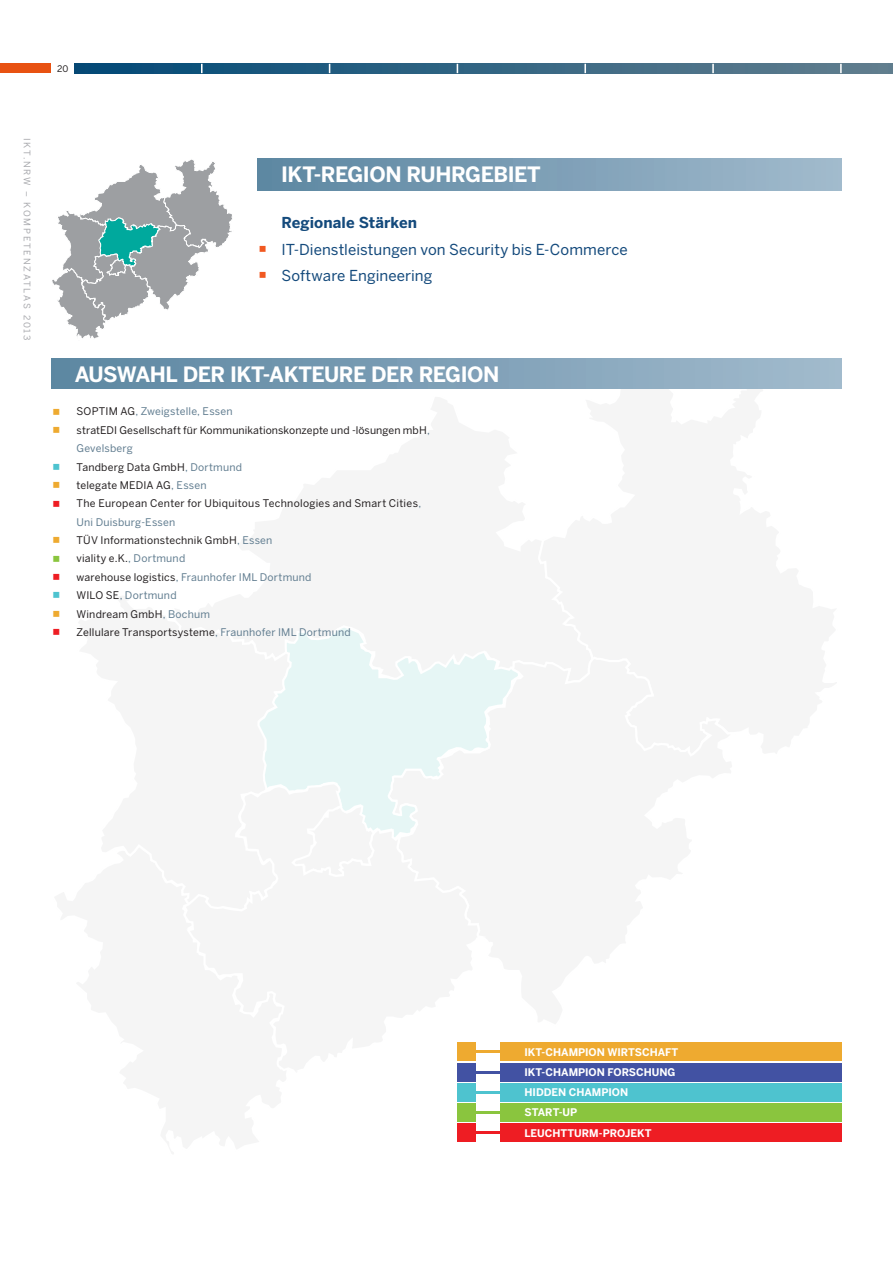
<style>
.page{position:relative;width:893px;height:1263px;background:#fff}
.page>*{position:absolute;margin:0;border:0;box-sizing:border-box;transform-origin:0 0}
.t1{font:700 21px "Benton Sans";letter-spacing:-.025em;color:#fff}
.t2{font:15px "Benton Sans";letter-spacing:.005em;color:#144a7c}
._1__Ebene{font:700 15px "Benton Sans";letter-spacing:.005em;color:#144a7c}
.t3{font:10.5px/18.3px "Benton Sans";letter-spacing:.02em;color:#231f20}
.t4{font:700 10.5px "Benton Sans";letter-spacing:-.005em;color:#fff}
.t5{font:10.5px "Benton Sans";letter-spacing:.015em;color:#617d90}
.t6{font:9px "Benton Sans";letter-spacing:.2em;color:#a8a9ad}
.t7{font:9px "Benton Sans";color:#231f20}
.s1{color:#231f20}
.s2{color:#617d90}
</style>
<div class="page">
<div style="left:0;top:64px;width:51px;height:9px;background:#e85212"></div>
<svg style="left:75px;top:64px;width:818px;height:9px;background:#336583"></svg>
<svg style="left:840px;top:64px;width:2px;height:9px"></svg>
<svg style="left:201px;top:64px;width:2px;height:9px"></svg>
<svg style="left:584px;top:64px;width:2px;height:9px"></svg>
<svg style="left:712px;top:64px;width:2px;height:9px"></svg>
<svg style="left:260px;top:628px;width:258px;height:150px"></svg>
<svg style="left:265px;top:778px;width:224px;height:302px"></svg>
<svg style="left:52px;top:159px;width:180px;height:180px"></svg>
<div style="left:257px;top:159px;width:585px;height:31px;background:linear-gradient(to right,#5b86a1,#a1bacd)"></div>
<div style="left:51px;top:359px;width:790px;height:30px;background:linear-gradient(to right,#5b86a1,#a1bacd)"></div>
<div style="left:501px;top:1124px;width:341px;height:18px;background:#ee1d23"></div>
<div style="left:501px;top:1103px;width:341px;height:18px;background:#8ac53e"></div>
<div style="left:457px;top:1103px;width:18px;height:18px;background:#8ac53e"></div>
<hr style="left:473px;top:1111px;width:31px;height:2px;background:#8ac53e">
<div style="left:501px;top:1043px;width:341px;height:18px;background:#eeaa30"></div>
<div style="left:457px;top:1043px;width:18px;height:18px;background:#eeaa30"></div>
<hr style="left:473px;top:1051px;width:31px;height:2px;background:#eeaa30">
<div style="left:501px;top:1063px;width:341px;height:18px;background:#4252a3"></div>
<div style="left:457px;top:1063px;width:18px;height:18px;background:#4252a3"></div>
<hr style="left:473px;top:1071px;width:31px;height:2px;background:#4252a3">
<div style="left:501px;top:1083px;width:341px;height:18px;background:#4ec3cf"></div>
<div style="left:457px;top:1083px;width:18px;height:18px;background:#4ec3cf"></div>
<hr style="left:473px;top:1091px;width:31px;height:2px;background:#4ec3cf">
<div style="left:457px;top:1124px;width:18px;height:18px;background:#ee1d23"></div>
<hr style="left:473px;top:1132px;width:31px;height:2px;background:#ee1d23">
<p class="t6" style="left:32px;top:138px;width:204px;rotate:90deg">IKT.NRW – KOMPETENZATLAS 2013</p>
<p class="t7" style="left:57px;top:63px;width:13px">20</p>
<p class="t1" style="left:281px;top:162px;width:261px">IKT-REGION RUHRGEBIET</p>
<p class="_1__Ebene" style="left:281px;top:214px;width:137px">Regionale Stärken</p>
<p class="t2" style="left:281px;top:240px;width:348px">IT-Dienstleistungen von Security bis E-Commerce</p>
<p class="t2" style="left:281px;top:266px;width:152px">Software Engineering</p>
<p class="t1" style="left:75px;top:361px;width:426px">AUSWAHL DER IKT-AKTEURE DER REGION</p>
<p class="t5" style="left:77px;top:405px;width:158px"><span class="s1">SOPTIM AG</span>, Zweigstelle, Essen</p>
<p class="t3" style="left:77px;top:421px;width:355px">stratEDI Gesellschaft für Kommunikationskonzepte und -lösungen mbH<span class="s2">,<br>Gevelsberg</span></p>
<p class="t3" style="left:77px;top:457px;width:167px">Tandberg Data GmbH<span class="s2">, Dortmund</span></p>
<p class="t3" style="left:77px;top:476px;width:132px">telegate MEDIA AG<span class="s2">, Essen</span></p>
<p class="t3" style="left:77px;top:494px;width:346px">The European Center for Ubiquitous Technologies and Smart Cities<span class="s2">,<br>Uni Duisburg-Essen</span></p>
<p class="t3" style="left:77px;top:531px;width:197px">TÜV Informationstechnik GmbH<span class="s2">, Essen</span></p>
<p class="t3" style="left:77px;top:549px;width:110px">viality e.K.<span class="s2">, Dortmund</span></p>
<p class="t5" style="left:77px;top:571px;width:237px"><span class="s1">warehouse logistics</span>, Fraunhofer IML Dortmund</p>
<p class="t5" style="left:77px;top:589px;width:102px"><span class="s1">WILO SE</span>, Dortmund</p>
<p class="t3" style="left:77px;top:604px;width:135px">Windream GmbH<span class="s2">, Bochum</span></p>
<p class="t3" style="left:77px;top:623px;width:276px">Zellulare Transportsysteme<span class="s2">, Fraunhofer IML Dortmund</span></p>
<p class="t4" style="left:525px;top:1046px;width:155px">IKT-CHAMPION WIRTSCHAFT</p>
<p class="t4" style="left:525px;top:1066px;width:153px">IKT-CHAMPION FORSCHUNG</p>
<p class="t4" style="left:525px;top:1086px;width:105px">HIDDEN CHAMPION</p>
<p class="t4" style="left:525px;top:1106px;width:54px">START-UP</p>
<p class="t4" style="left:525px;top:1126px;width:129px">LEUCHTTURM-PROJEKT</p>
</div>
